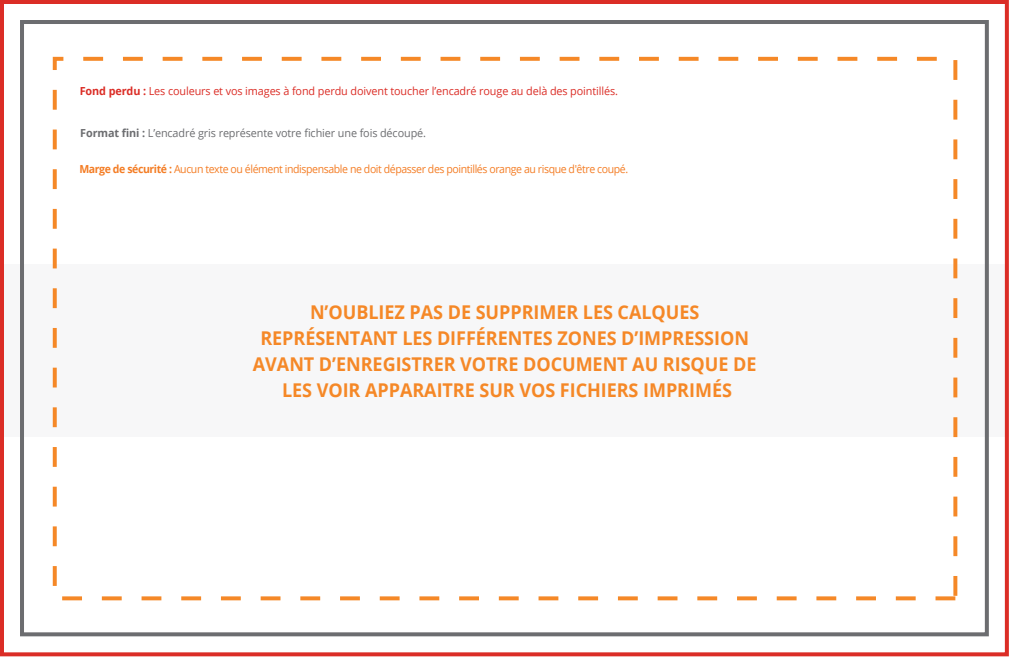
<style>
.page{position:relative;width:1010px;height:658px;background:#fff}
.page>*{position:absolute;margin:0;border:0;box-sizing:border-box;transform-origin:0 0}
.t1{font:700 18.8px/26px "Open Sans";letter-spacing:-.005em;color:#f58827;text-align:center;scale:.95 1}
.t2{font:11.2px "Open Sans";letter-spacing:-.04em;color:#f47d25;scale:.95 1}
.t3{font:11.2px "Open Sans";letter-spacing:-.01em;color:#db2d26}
.t4{font:11.2px "Open Sans";letter-spacing:-.01em;color:#6c6d70}
.s1{font-weight:700}
</style>
<div class="page">
<div style="left:4px;top:264px;width:1004px;height:172px;background:#f7f7f8"></div>
<div style="left:20px;top:20px;width:968px;height:616px;border:4px solid #6c6d70"></div>
<div style="left:53px;top:57px;width:904px;height:543px;border:4px dashed #f58827"></div>
<div style="left:0;top:0;width:1008px;height:656px;border:4px solid #db2d26"></div>
<p class="t3" style="left:80px;top:83px;width:539px"><span class="s1">Fond perdu :</span> Les couleurs et vos images à fond perdu doivent toucher l’encadré rouge au delà des pointillés.</p>
<p class="t4" style="left:80px;top:125px;width:347px"><span class="s1">Format fini :</span> L’encadré gris représente votre fichier une fois découpé.</p>
<p class="t2" style="left:79px;top:161px;width:579px"><span class="s1">Marge de sécurité :</span> Aucun texte ou élément indispensable ne doit dépasser des pointillés orange au risque d'être coupé.</p>
<p class="t1" style="left:253px;top:298px;width:531px">N’OUBLIEZ PAS DE SUPPRIMER LES CALQUES REPRÉSENTANT LES DIFFÉRENTES ZONES D’IMPRESSION AVANT D’ENREGISTRER VOTRE DOCUMENT AU RISQUE DE LES VOIR APPARAITRE SUR VOS FICHIERS IMPRIMÉS</p>
</div>
